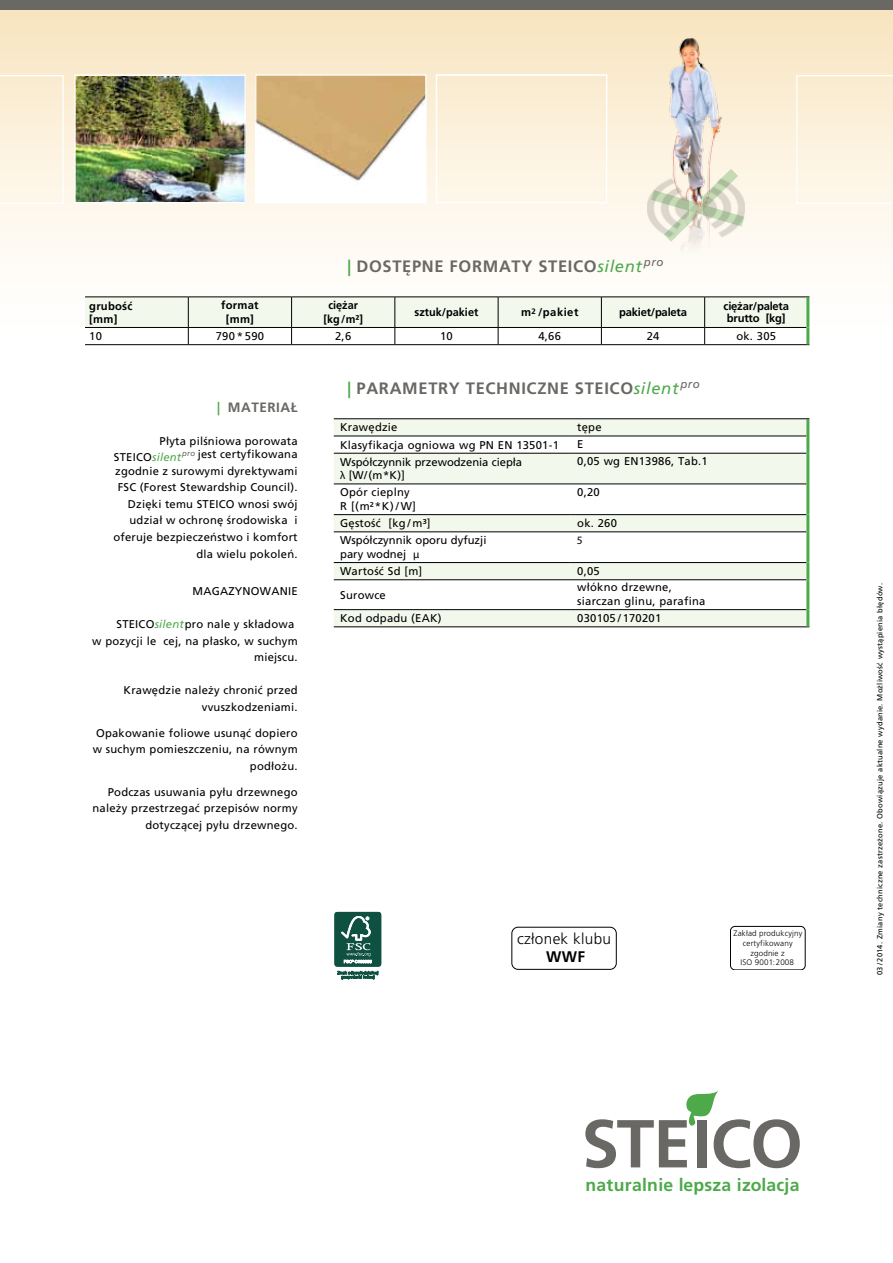
<style>
.page{position:relative;width:893px;height:1263px;background:#fff}
.page>*{position:absolute;margin:0;border:0;box-sizing:border-box;transform-origin:0 0}
.t1{font:700 17.55px "Frutiger";letter-spacing:.015em;color:#4da94a}
.t2{font:700 16.5px "Frutiger CE";letter-spacing:.04em;color:#6a6864}
.t3{font:300 15.3px "Frutiger";letter-spacing:.02em;color:#000}
.t4{font:700 15.3px "Frutiger";color:#000}
.t5{font:700 13.5px "Frutiger CE";letter-spacing:.04em;color:#6a6864}
.t6{font:11.25px/16.5px "Frutiger CE";letter-spacing:.02em;color:#000;text-align:right}
.t7{font:11.25px/16.5px "Frutiger";letter-spacing:.02em;color:#000;text-align:right}
.t8{font:11.25px/13.5px "Frutiger CE";letter-spacing:-.005em;color:#000}
.t9{font:700 11.25px/12.3px "Frutiger CE";letter-spacing:-.02em;color:#000}
.t10{font:11.25px/13.5px "Frutiger CE";color:#000}
.t11{font:700 11.25px/13.5px "Frutiger CE";color:#000;text-align:center}
.t12{font:700 11.25px/13.5px "Frutiger CE";letter-spacing:.02em;color:#000}
.t13{font:11.25px "Myriad Pro";color:#000}
.t14{font:300 8.1px/10.2px "Frutiger";letter-spacing:.02em;color:#000;text-align:center}
.t15{font:7.5px "Frutiger CE";letter-spacing:.03em;color:#000}
.s1{font-family:"Frutiger";color:#4da94a}
.s2{font-weight:400;font-style:italic;color:#4da94a}
.s3{font-family:"Myriad Pro"}
.s4{font-style:italic;color:#4da94a}
</style>
<div class="page">
<svg style="left:0;top:9px;width:893px;height:337px"></svg>
<svg style="left:85px;top:297px;width:721px;height:47px"></svg>
<hr style="left:85px;top:344px;width:103px;height:1px;background:#000">
<hr style="left:188px;top:344px;width:104px;height:1px;background:#000">
<hr style="left:292px;top:344px;width:103px;height:1px;background:#000">
<hr style="left:395px;top:344px;width:103px;height:1px;background:#000">
<hr style="left:498px;top:344px;width:103px;height:1px;background:#000">
<hr style="left:601px;top:344px;width:104px;height:1px;background:#000">
<hr style="left:705px;top:344px;width:104px;height:1px;background:#000">
<hr style="left:806px;top:297px;width:3px;height:30px;background:#4da94a">
<hr style="left:806px;top:327px;width:3px;height:17px;background:#4da94a">
<svg style="left:334px;top:419px;width:472px;height:208px"></svg>
<hr style="left:334px;top:418px;width:237px;height:1px;background:#000">
<hr style="left:571px;top:418px;width:238px;height:1px;background:#000">
<hr style="left:334px;top:436px;width:237px;height:1px;background:#000">
<hr style="left:571px;top:436px;width:235px;height:1px;background:#000">
<hr style="left:334px;top:453px;width:237px;height:1px;background:#000">
<hr style="left:571px;top:453px;width:235px;height:1px;background:#000">
<hr style="left:334px;top:484px;width:237px;height:1px;background:#000">
<hr style="left:571px;top:484px;width:235px;height:1px;background:#000">
<hr style="left:334px;top:514px;width:237px;height:1px;background:#000">
<hr style="left:571px;top:514px;width:235px;height:1px;background:#000">
<hr style="left:334px;top:532px;width:237px;height:1px;background:#000">
<hr style="left:571px;top:532px;width:235px;height:1px;background:#000">
<hr style="left:334px;top:562px;width:237px;height:1px;background:#000">
<hr style="left:571px;top:562px;width:235px;height:1px;background:#000">
<hr style="left:334px;top:579px;width:237px;height:1px;background:#000">
<hr style="left:571px;top:579px;width:235px;height:1px;background:#000">
<hr style="left:334px;top:609px;width:237px;height:1px;background:#000">
<hr style="left:571px;top:609px;width:235px;height:1px;background:#000">
<hr style="left:334px;top:627px;width:237px;height:1px;background:#000">
<hr style="left:571px;top:627px;width:238px;height:1px;background:#000">
<hr style="left:806px;top:419px;width:3px;height:17px;background:#4da94a">
<hr style="left:806px;top:436px;width:3px;height:17px;background:#4da94a">
<hr style="left:806px;top:453px;width:3px;height:31px;background:#4da94a">
<hr style="left:806px;top:484px;width:3px;height:31px;background:#4da94a">
<hr style="left:806px;top:515px;width:3px;height:17px;background:#4da94a">
<hr style="left:806px;top:532px;width:3px;height:30px;background:#4da94a">
<hr style="left:806px;top:562px;width:3px;height:18px;background:#4da94a">
<hr style="left:806px;top:580px;width:3px;height:30px;background:#4da94a">
<hr style="left:806px;top:610px;width:3px;height:17px;background:#4da94a">
<img style="left:76px;top:76px;width:168px;height:125px">
<div style="left:74px;top:74px;width:172px;height:129px;border:1px solid #fff"></div>
<svg style="left:737px;top:168px;width:12px;height:75px"></svg>
<img style="left:595px;top:38px;width:142px;height:224px">
<div style="left:436px;top:74px;width:171px;height:129px;border:1px solid #fff"></div>
<svg style="left:0;top:75px;width:64px;height:129px"></svg>
<svg style="left:796px;top:75px;width:97px;height:129px"></svg>
<svg style="left:585px;top:1090px;width:215px;height:78px"></svg>
<div style="left:256px;top:75px;width:170px;height:128px;background:#fff"></div>
<img style="left:257px;top:76px;width:167px;height:105px">
<div style="left:255px;top:74px;width:171px;height:129px;border:1px solid #fff"></div>
<div style="left:0;top:0;width:893px;height:9px;background:#6a6864"></div>
<div style="left:334px;top:912px;width:47px;height:55px;background:#0f5140;border-radius:2px"></div>
<div style="left:335px;top:912px;width:46px;height:54px;border:1px solid #0f5140;border-radius:3px"></div>
<svg style="left:341px;top:916px;width:31px;height:47px"></svg>
<svg style="left:337px;top:971px;width:41px;height:8px"></svg>
<div style="left:730px;top:926px;width:75px;height:44px;border:1px solid #000;border-radius:5px"></div>
<div style="left:512px;top:927px;width:105px;height:43px;border:1px solid #000;border-radius:6px"></div>
<img style="left:703px;top:178px;width:41px;height:60px">
<img style="left:648px;top:178px;width:41px;height:60px">
<h2 class="t2" style="left:348px;top:256px;width:317px"><span class="s1">|</span> DOSTĘPNE FORMATY STEICO<span class="s2">silent</span> <sup>pro</sup></h2>
<p class="t12" style="left:89px;top:299px;width:45px">grubość [mm]</p>
<p class="t12" style="left:221px;top:299px;width:39px;text-align:center">format [mm]</p>
<p class="t11" style="left:323px;top:299px;width:41px">ciężar [kg/m²]</p>
<p class="t11" style="left:415px;top:305px;width:65px">sztuk/pakiet</p>
<p class="t11" style="left:521px;top:305px;width:59px">m<sup>2</sup> /pakiet</p>
<p class="t9" style="left:619px;top:306px;width:69px">pakiet/paleta</p>
<p class="t9" style="left:724px;top:300px;width:67px">ciężar/paleta brutto [kg]</p>
<p class="t6" style="left:89px;top:328px;width:14px">10</p>
<p class="t6" style="left:216px;top:328px;width:50px">790 * 590</p>
<p class="t6" style="left:335px;top:328px;width:18px">2,6</p>
<p class="t6" style="left:440px;top:328px;width:14px">10</p>
<p class="t6" style="left:538px;top:328px;width:24px">4,66</p>
<p class="t6" style="left:647px;top:328px;width:14px">24</p>
<p class="t6" style="left:736px;top:328px;width:41px">ok. 305</p>
<h2 class="t2" style="left:348px;top:378px;width:354px"><span class="s1">|</span> PARAMETRY TECHNICZNE STEICO<span class="s2">silent</span> <sup>pro</sup></h2>
<p class="t6" style="left:340px;top:419px;width:59px">Krawędzie</p>
<p class="t6" style="left:577px;top:419px;width:26px">tępe</p>
<p class="t6" style="left:340px;top:436px;width:220px">Klasyfikacja ogniowa wg PN EN 13501-1</p>
<p class="t6" style="left:577px;top:436px;width:8px">E</p>
<p class="t8" style="left:340px;top:455px;width:184px">Współczynnik przewodzenia ciepła <span class="s3">λ</span> [W/(m*K)]</p>
<p class="t6" style="left:577px;top:453px;width:132px">0,05 wg EN13986, Tab.1</p>
<p class="t6" style="left:340px;top:486px;width:77px;line-height:13.5px;text-align:left">Opór cieplny<br>R [(m²*K)/W]</p>
<p class="t6" style="left:577px;top:484px;width:24px">0,20</p>
<p class="t6" style="left:340px;top:515px;width:92px">Gęstość [kg / m³]</p>
<p class="t6" style="left:577px;top:515px;width:41px">ok. 260</p>
<p class="t10" style="left:340px;top:534px;width:148px">Współczynnik oporu dyfuzji pary wodnej <span class="s3">μ</span></p>
<p class="t13" style="left:577px;top:533px;width:7px">5</p>
<p class="t6" style="left:340px;top:563px;width:84px">Wartość Sd [m]</p>
<p class="t6" style="left:577px;top:562px;width:24px">0,05</p>
<p class="t6" style="left:340px;top:586px;width:47px">Surowce</p>
<p class="t6" style="left:577px;top:581px;width:130px;line-height:13.5px;text-align:left">włókno drzewne, siarczan glinu, parafina</p>
<p class="t6" style="left:340px;top:610px;width:103px">Kod odpadu (EAK)</p>
<p class="t6" style="left:577px;top:609px;width:85px">030105 / 170201</p>
<p class="t5" style="left:217px;top:399px;width:82px"><span class="s1">|</span> MATERIAŁ</p>
<p class="t6" style="left:114px;top:433px;width:185px;text-align:left;text-indent:46px">Płyta pilśniowa porowata<br>STEICO<span class="s4">silent</span></p>
<p class="t6" style="left:113px;top:446px;width:186px"><sup>pro</sup> jest certyfikowana<br>zgodnie z surowymi dyrektywami<br>FSC (Forest Stewardship Council).<br>Dzięki temu STEICO wnosi swój udział w ochronę środowiska i oferuje bezpieczeństwo i komfort dla wielu pokoleń.</p>
<p class="t7" style="left:193px;top:583px;width:107px">MAGAZYNOWANIE</p>
<p class="t7" style="left:92px;top:616px;width:207px">STEICO<span class="s4">silent</span>pro należy składowa<br>w pozycji leż cej, na płasko, w suchym miejscu.</p>
<p class="t6" style="left:124px;top:682px;width:176px">Krawędzie należy chronić przed vvuszkodzeniami.</p>
<p class="t6" style="left:93px;top:724px;width:206px">Opakowanie foliowe usunąć dopiero w suchym pomieszczeniu, na równym podłożu.</p>
<p class="t6" style="left:93px;top:783px;width:207px">Podczas usuwania pyłu drzewnego należy przestrzegać przepisów normy dotyczącej pyłu drzewnego.</p>
<h3 class="t3" style="left:517px;top:930px;width:96px">członek klubu</h3>
<h3 class="t4" style="left:546px;top:948px;width:40px">WWF</h3>
<p class="t14" style="left:733px;top:928px;width:70px">Zakład produkcyjny certyfikowany</p>
<p class="t14" style="left:740px;top:958px;width:55px">ISO 9001:2008</p>
<p class="t14" style="left:750px;top:948px;width:36px">zgodnie z</p>
<p class="t15" style="left:876px;top:975px;width:393px;rotate:-90deg">03 /2014. Zmiany techniczne zastrzeżone. Obowiązuje aktualne wydanie. Możliwość wystąpienia błędów.</p>
<h1 class="t1" style="left:585px;top:1174px;width:216px">naturalnie lepsza izolacja</h1>
</div>
